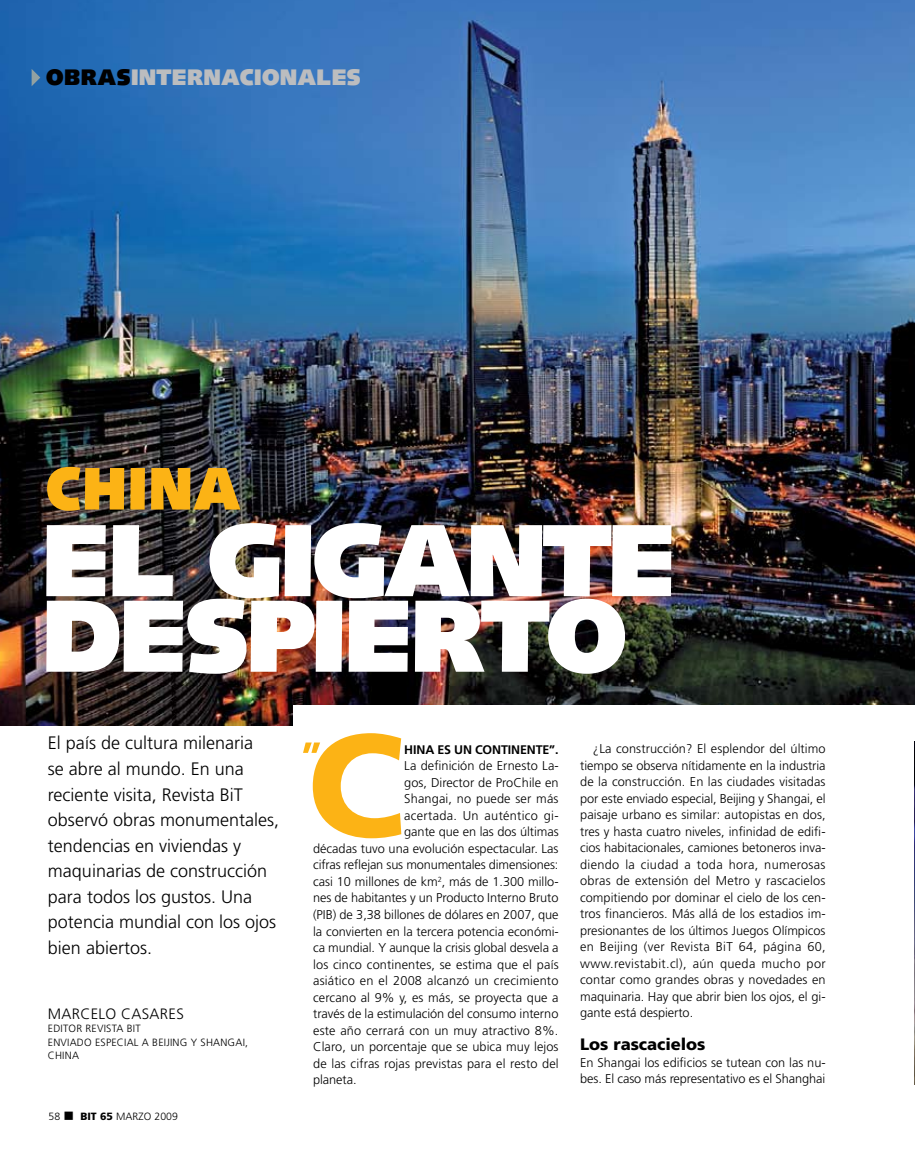
<style>
.page{position:relative;width:915px;height:1170px;background:#fff}
.page>*{position:absolute;margin:0;border:0;box-sizing:border-box;transform-origin:0 0}
.t1{font:900 145.5px "Frutiger";color:#fcb315}
.t2{font:900 102.6px/75.6px "Syntax";letter-spacing:-.035em;color:#fff}
.t3{font:900 60px "Syntax";color:#fcb315;scale:.95 1}
.t4{font:900 22.5px "Syntax";letter-spacing:.01em;color:#bcbdbf}
.t5{font:300 18px/25.5px "Frutiger";color:#000}
.t6{font:900 16.5px "Frutiger";letter-spacing:-.005em;color:#000}
.t7{font:300 15px "Frutiger";letter-spacing:.02em;color:#000}
.t8{font:300 12.75px/16.5px "Frutiger";color:#000;text-align:justify}
.t9{font:300 12.75px "Frutiger";letter-spacing:.025em;color:#000}
.t10{font:700 12.45px "Frutiger";letter-spacing:-.01em;color:#000}
.t11{font:300 10.5px/13.5px "Frutiger";letter-spacing:.02em;color:#000}
.s1{color:#000}
.s2{font-weight:900}
</style>
<div class="page">
<img style="left:0;top:0;width:914px;height:725px">
<div style="left:293px;top:704px;width:621px;height:27px;background:#fff"></div>
<svg style="left:32px;top:69px;width:8px;height:17px"></svg>
<img style="left:914px;top:741px;width:1px;height:343px">
<svg style="left:303px;top:742px;width:17px;height:10px"></svg>
<h3 class="t4" style="left:46px;top:64px;width:316px"><span class="s1">OBRAS</span>INTERNACIONALES</h3>
<h3 class="t3" style="left:47px;top:453px;width:206px">CHINA</h3>
<h2 class="t2" style="left:42px;top:523px;width:636px">EL GIGANTE<br>DESPIERTO</h2>
<h1 class="t1" style="left:307px;top:697px;width:99px">C</h1>
<p class="t5" style="left:48px;top:730px;width:233px">El país de cultura milenaria<br>se abre al mundo. En una reciente visita, Revista BiT observó obras monumentales, tendencias en viviendas y maquinarias de construcción para todos los gustos. Una potencia mundial con los ojos bien abiertos.</p>
<p class="t10" style="left:404px;top:742px;width:156px">HINA ES UN CONTINENTE”.</p>
<p class="t8" style="left:404px;top:757px;width:156px">La definición de Ernesto La-</p>
<p class="t8" style="left:404px;top:774px;width:156px">gos, Director de ProChile en</p>
<p class="t8" style="left:404px;top:790px;width:156px">Shangai, no puede ser más</p>
<p class="t9" style="left:404px;top:808px;width:156px">acertada. Un auténtico gi-</p>
<p class="t8" style="left:404px;top:823px;width:156px">gante que en las dos últimas</p>
<p class="t8" style="left:313px;top:840px;width:247px">décadas tuvo una evolución espectacular. Las</p>
<p class="t8" style="left:313px;top:856px;width:247px">cifras reflejan sus monumentales dimensiones:</p>
<p class="t8" style="left:313px;top:873px;width:247px">casi 10 millones de km<sup>2</sup>, más de 1.300 millo-</p>
<p class="t8" style="left:313px;top:889px;width:247px">nes de habitantes y un Producto Interno Bruto</p>
<p class="t8" style="left:313px;top:906px;width:247px">(PIB) de 3,38 billones de dólares en 2007, que</p>
<p class="t8" style="left:313px;top:922px;width:247px">la convierten en la tercera potencia económi-</p>
<p class="t8" style="left:313px;top:939px;width:247px">ca mundial. Y aunque la crisis global desvela a</p>
<p class="t8" style="left:313px;top:955px;width:247px">los cinco continentes, se estima que el país</p>
<p class="t8" style="left:313px;top:972px;width:247px">asiático en el 2008 alcanzó un crecimiento</p>
<p class="t8" style="left:313px;top:988px;width:247px">cercano al 9% y, es más, se proyecta que a</p>
<p class="t8" style="left:313px;top:1005px;width:247px">través de la estimulación del consumo interno</p>
<p class="t8" style="left:313px;top:1021px;width:247px">este año cerrará con un muy atractivo 8%.</p>
<p class="t8" style="left:313px;top:1038px;width:247px">Claro, un porcentaje que se ubica muy lejos</p>
<p class="t8" style="left:313px;top:1054px;width:247px">de las cifras rojas previstas para el resto del</p>
<p class="t8" style="left:313px;top:1071px;width:45px">planeta.</p>
<p class="t7" style="left:48px;top:1005px;width:129px">Marcelo Casares</p>
<p class="t11" style="left:48px;top:1021px;width:94px">Editor Revista BiT<br>Enviado especi</p>
<p class="t11" style="left:127px;top:1035px;width:123px">al a Beijing y Shangai,</p>
<p class="t11" style="left:48px;top:1048px;width:33px">China</p>
<p class="t11" style="left:49px;top:1109px;width:131px">58 ■ <span class="s2">BIT 65</span> marzo 2009</p>
<p class="t8" style="left:580px;top:740px;width:247px;text-indent:13px">¿La construcción? El esplendor del último tiempo se observa nítidamente en la industria de la construcción. En las ciudades visitadas por este enviado especial, Beijing y Shangai, el paisaje urbano es similar: autopistas en dos, tres y hasta cuatro niveles, infinidad de edifi&shy;cios habitacionales, camiones betoneros inva&shy;diendo la ciudad a toda hora, numerosas obras de extensión del Metro y rascacielos compitiendo por dominar el cielo de los cen&shy;tros financieros. Más allá de los estadios im&shy;presionantes de los últimos Juegos Olímpicos en Beijing (ver Revista BiT 64, página 60, www.revistabit.cl), aún queda mucho por contar como grandes obras y novedades en maquinaria. Hay que abrir bien los ojos, el gi&shy;gante está despierto.</p>
<p class="t6" style="left:580px;top:1034px;width:127px">Los rascacielos</p>
<p class="t8" style="left:580px;top:1054px;width:247px">En Shangai los edificios se tutean con las nu&shy;bes. El caso más representativo es el Shanghai</p>
</div>
